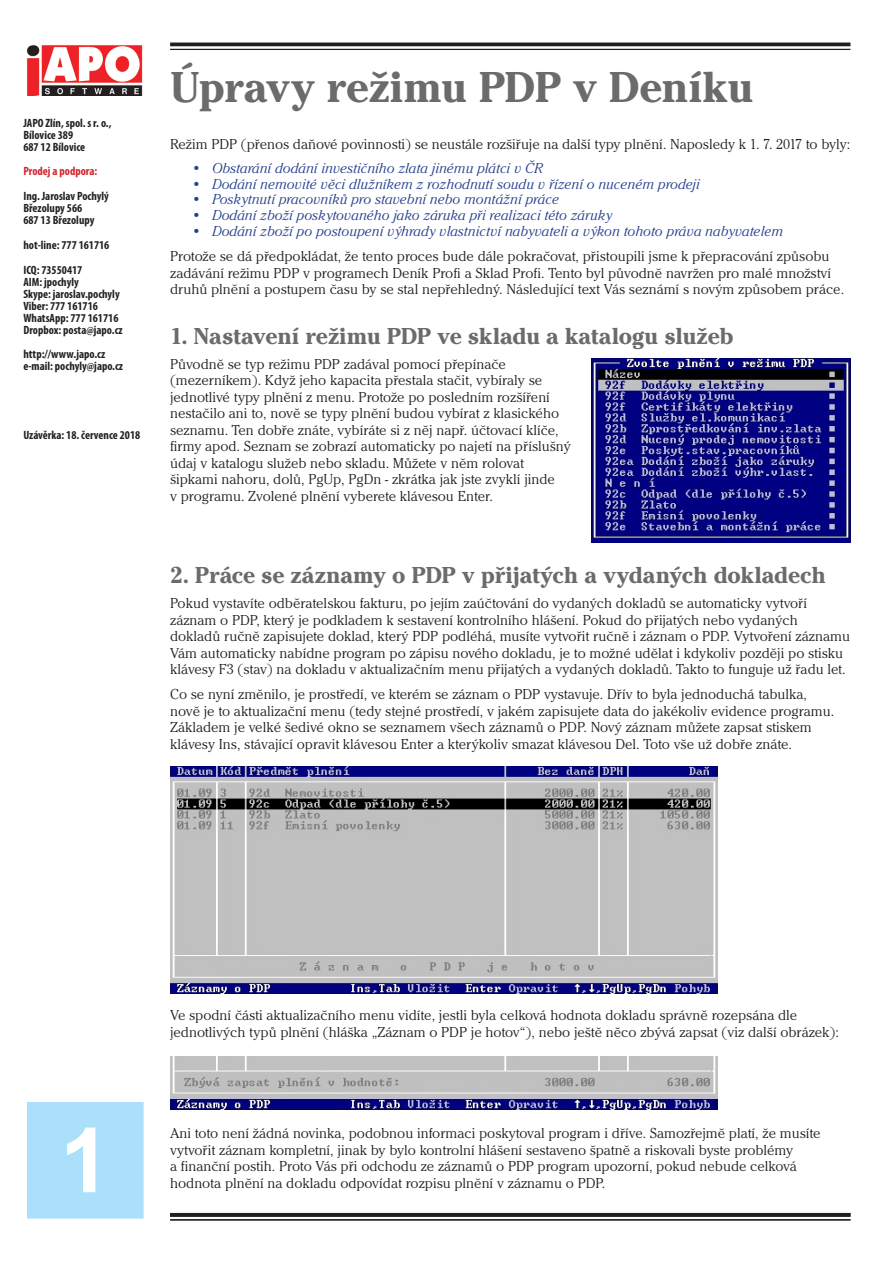
<style>
.page{position:relative;width:893px;height:1263px;background:#fff}
.page>*{position:absolute;margin:0;border:0;box-sizing:border-box;transform-origin:0 0}
.t1{font:700 90px "Arial";color:#fff}
.t2{font:700 45px "Cheltenham Itc TCE";letter-spacing:-.01em;color:#6b6b6e}
.t3{font:700 24px "Cheltenham Itc TCE";letter-spacing:-.01em;color:#6b6b6e}
.t4{font:15px/16.5px "Cheltenham Itc TCE Ligh";color:#231f20}
.t5{font:15px "Cheltenham Itc TCE Ligh Ital";color:#253f8e}
.t6{font:700 condensed 12px/12px "Myriad Pro";color:#231f20}
.t7{font:700 condensed 12px "Myriad Pro";color:#d1232a}
</style>
<div class="page">
<img style="left:26px;top:45px;width:117px;height:51px">
<hr style="left:170px;top:43px;width:680px;height:3px;background:#231f20">
<hr style="left:170px;top:49px;width:680px;height:1px;background:#231f20">
<div style="left:26px;top:1100px;width:119px;height:120px;background:#aae0f9;border:2px solid #fff"></div>
<svg style="left:170px;top:1213px;width:680px;height:4px;background:#272324"></svg>
<hr style="left:170px;top:1219px;width:680px;height:1px;background:#231f20">
<img style="left:591px;top:358px;width:259px;height:184px">
<img style="left:170px;top:766px;width:547px;height:227px">
<img style="left:170px;top:1057px;width:547px;height:52px">
<p class="t6" style="left:23px;top:117px;width:90px">JAPO Zlín, spol. s r. o.,<br>Bílovice 389<br>687 12 Bílovice</p>
<p class="t7" style="left:23px;top:164px;width:75px">Prodej a podpora:</p>
<p class="t6" style="left:23px;top:190px;width:87px">Ing. Jaroslav Pochylý<br>Březolupy 566<br>687 13 Březolupy</p>
<p class="t6" style="left:23px;top:232px;width:88px;line-height:24.8px">hot-line: 777 161716<br>ICQ: 73550417</p>
<p class="t6" style="left:23px;top:275px;width:101px">AIM: jpochyly<br>Skype: jaroslav.pochyly<br>Viber: 777 161716<br>WhatsApp: 777 161716<br>Dropbox: posta@japo.cz</p>
<p class="t6" style="left:23px;top:348px;width:101px">http://www.japo.cz e-mail: pochyly@japo.cz</p>
<p class="t6" style="left:23px;top:429px;width:118px">Uzávěrka: 18. července 2018</p>
<p class="t2" style="left:170px;top:61px;width:585px">Úpravy režimu PDP v Deníku</p>
<p class="t4" style="left:170px;top:136px;width:682px">Režim PDP (přenos daňové povinnosti) se neustále rozšiřuje na další typy plnění. Naposledy k 1. 7. 2017 to byly:</p>
<p class="t5" style="left:191px;top:160px;width:353px">• Obstarání dodání investičního zlata jinému plátci v ČR</p>
<p class="t5" style="left:191px;top:176px;width:510px">• Dodání nemovité věci dlužníkem z rozhodnutí soudu v řízení o nuceném prodeji</p>
<p class="t5" style="left:191px;top:191px;width:369px">• Poskytnutí pracovníků pro stavební nebo montážní práce</p>
<p class="t5" style="left:191px;top:207px;width:422px">• Dodání zboží poskytovaného jako záruka při realizaci této záruky</p>
<p class="t5" style="left:191px;top:223px;width:593px">• Dodání zboží po postoupení výhrady vlastnictví nabyvateli a výkon tohoto práva nabyvatelem</p>
<p class="t4" style="left:170px;top:248px;width:676px">Protože se dá předpokládat, že tento proces bude dále pokračovat, přistoupili jsme k přepracování způsobu zadávání režimu PDP v programech Deník Profi a Sklad Profi. Tento byl původně navržen pro malé množství druhů plnění a postupem času by se stal nepřehledný. Následující text Vás seznámí s novým způsobem práce.</p>
<p class="t3" style="left:170px;top:322px;width:565px">1. Nastavení režimu PDP ve skladu a katalogu služeb</p>
<p class="t4" style="left:170px;top:355px;width:402px">Původně se typ režimu PDP zadával pomocí přepínače (mezerníkem). Když jeho kapacita přestala stačit, vybíraly se jednotlivé typy plnění z menu. Protože po posledním rozšíření nestačilo ani to, nově se typy plnění budou vybírat z klasického seznamu. Ten dobře znáte, vybíráte si z něj např. účtovací klíče, firmy apod. Seznam se zobrazí automaticky po najetí na příslušný údaj v katalogu služeb nebo skladu. Můžete v něm rolovat šipkami nahoru, dolů, PgUp, PgDn - zkrátka jak jste zvyklí jinde<br>v programu. Zvolené plnění vyberete klávesou Enter.</p>
<p class="t3" style="left:170px;top:561px;width:657px">2. Práce se záznamy o PDP v přijatých a vydaných dokladech</p>
<p class="t4" style="left:170px;top:595px;width:681px">Pokud vystavíte odběratelskou fakturu, po jejím zaúčtování do vydaných dokladů se automaticky vytvoří záznam o PDP, který je podkladem k sestavení kontrolního hlášení. Pokud do přijatých nebo vydaných dokladů ručně zapisujete doklad, který PDP podléhá, musíte vytvořit ručně i záznam o PDP. Vytvoření záznamu Vám automaticky nabídne program po zápisu nového dokladu, je to možné udělat i kdykoliv později po stisku klávesy F3 (stav) na dokladu v aktualizačním menu přijatých a vydaných dokladů. Takto to funguje už řadu let.</p>
<p class="t4" style="left:170px;top:686px;width:666px">Co se nyní změnilo, je prostředí, ve kterém se záznam o PDP vystavuje. Dřív to byla jednoduchá tabulka, nově je to aktualizační menu (tedy stejné prostředí, v jakém zapisujete data do jakékoliv evidence programu.<br>Základem je velké šedivé okno se seznamem všech záznamů o PDP. Nový záznam můžete zapsat stiskem klávesy Ins, stávající opravit klávesou Enter a kterýkoliv smazat klávesou Del. Toto vše už dobře znáte.</p>
<p class="t1" style="left:60px;top:1101px;width:52px">1</p>
<p class="t4" style="left:170px;top:1007px;width:670px">Ve spodní části aktualizačního menu vidíte, jestli byla celková hodnota dokladu správně rozepsána dle jednotlivých typů plnění (hláška „Záznam o PDP je hotov“), nebo ještě něco zbývá zapsat (viz další obrázek):</p>
<p class="t4" style="left:170px;top:1125px;width:652px">Ani toto není žádná novinka, podobnou informaci poskytoval program i dříve. Samozřejmě platí, že musíte vytvořit záznam kompletní, jinak by bylo kontrolní hlášení sestaveno špatně a riskovali byste problémy<br>a finanční postih. Proto Vás při odchodu ze záznamů o PDP program upozorní, pokud nebude celková hodnota plnění na dokladu odpovídat rozpisu plnění v záznamu o PDP.</p>
</div>
